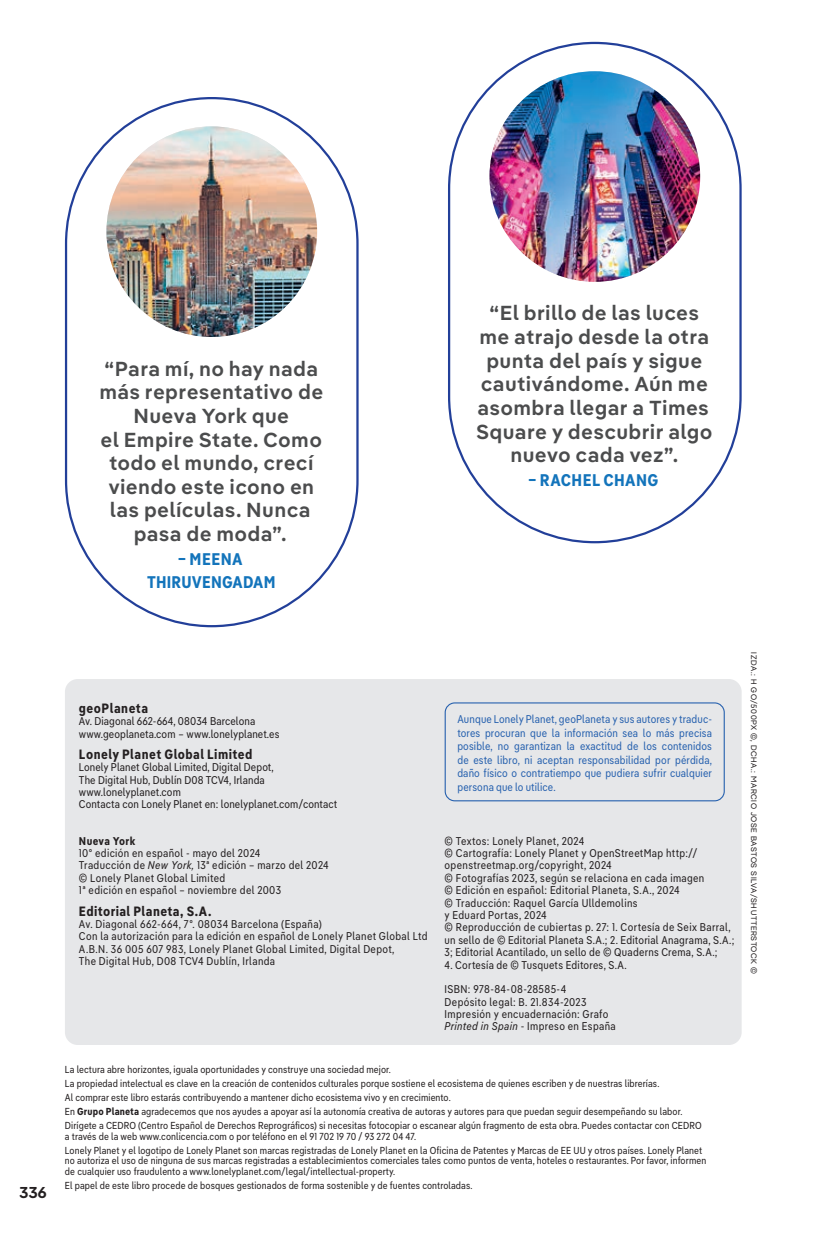
<style>
.page{position:relative;width:819px;height:1244px;background:#fff}
.page>*{position:absolute;margin:0;border:0;box-sizing:border-box;transform-origin:0 0}
.BACK_PAGE__Caption_Quote{font:600 20.25px/23.6px "Pangea Text";letter-spacing:.015em;color:#4b4c4d;text-align:center}
.BACK_PAGE__Caption_Quote-2{font:16.88px/23.6px "Pangea Text Cond Bold LP";letter-spacing:.015em;color:#1374bb;text-align:center}
.t1{font:600 15.75px "Pangea";color:#231f20}
.Credit{font:13.5px "Pangea Text Cond Bold LP";letter-spacing:.035em;color:#231f20}
.credit_-9{font:13.5px "Pangea Text Cond Bold LP";letter-spacing:.03em;color:#231f20}
.credit_-9-2{font:11.25px/12.4px "Pangea Text Cond Regular LP";letter-spacing:.03em;color:#231f20}
.t2{font:11.25px/13.5px "Pangea Text Cond Regular LP";letter-spacing:.01em;color:#2862af;text-align:justify}
.Credit-2{font:11.25px "Pangea Text Cond Regular LP";letter-spacing:.01em;color:#231f20}
.credit_-9-3{font:11.25px "Pangea Text Cond Bold LP";letter-spacing:.025em;color:#231f20}
.Credit-3{font:10.12px/10.8px "Pangea Text Cond Regular LP";letter-spacing:.01em;color:#231f20}
.BACK_PAGE__Image_Credit{font:7.88px "Pangea";letter-spacing:.08em;color:#231f20}
.s1{font-family:"Pangea Text Cond Regular Italic LP"}
.s2{font-family:"Pangea Text Cond Bold LP"}
</style>
<div class="page">
<img style="left:106px;top:126px;width:211px;height:211px;border-radius:105px">
<img style="left:489px;top:71px;width:210px;height:211px;border-radius:105px">
<div style="left:65px;top:679px;width:676px;height:365px;background:#e6e7e9;border-radius:13px"></div>
<div style="left:444px;top:702px;width:280px;height:99px;border:1px solid #2862af;border-radius:10px"></div>
<p class="BACK_PAGE__Caption_Quote" style="left:99px;top:356px;width:225px">“Para mí, no hay nada más representativo de<br>Nueva York que<br>el Empire State. Como todo el mundo, crecí viendo este icono en las películas. Nunca pasa de moda”.</p>
<p class="BACK_PAGE__Caption_Quote-2" style="left:147px;top:545px;width:130px">– MEENA<br>THIRUVENGADAM</p>
<p class="BACK_PAGE__Caption_Quote" style="left:476px;top:300px;width:238px">“El brillo de las luces me atrajo desde la otra punta del país y sigue cautivándome. Aún me asombra llegar a Times<br>Square y descubrir algo nuevo cada vez”.</p>
<p class="BACK_PAGE__Caption_Quote-2" style="left:528px;top:467px;width:132px">– RACHEL CHANG</p>
<p class="t1" style="left:20px;top:1181px;width:28px">336</p>
<p class="Credit" style="left:79px;top:697px;width:71px">geoPlaneta</p>
<p class="Credit-2" style="left:79px;top:712px;width:178px">Av. Diagonal 662-664, 08034 Barcelona</p>
<p class="Credit-2" style="left:79px;top:725px;width:202px">www.geoplaneta.com ‒ www.lonelyplanet.es</p>
<p class="Credit" style="left:79px;top:743px;width:175px">Lonely Planet Global Limited</p>
<p class="Credit-2" style="left:79px;top:758px;width:196px">Lonely Planet Global Limited, Digital Depot,</p>
<p class="Credit-2" style="left:79px;top:771px;width:187px">The Digital Hub, Dublín D08 TCV4, Irlanda</p>
<p class="Credit-2" style="left:79px;top:783px;width:103px">www.lonelyplanet.com</p>
<p class="Credit-2" style="left:79px;top:796px;width:260px">Contacta con Lonely Planet en: lonelyplanet.com/contact</p>
<p class="credit_-9-3" style="left:79px;top:832px;width:58px">Nueva York</p>
<p class="credit_-9-2" style="left:79px;top:845px;width:183px">10º edición en español - mayo del 2024</p>
<p class="credit_-9-2" style="left:79px;top:858px;width:251px">Traducción de <span class="s1">New York,</span> 13ª edición – marzo del 2024</p>
<p class="credit_-9-2" style="left:79px;top:870px;width:148px">© Lonely Planet Global Limited</p>
<p class="credit_-9-2" style="left:79px;top:883px;width:204px">1ª edición en español – noviembre del 2003</p>
<p class="credit_-9" style="left:79px;top:900px;width:134px">Editorial Planeta, S.A.</p>
<p class="credit_-9-2" style="left:79px;top:916px;width:244px">Av. Diagonal 662-664, 7º. 08034 Barcelona (España)</p>
<p class="credit_-9-2" style="left:79px;top:929px;width:350px">Con la autorización para la edición en español de Lonely Planet Global Ltd</p>
<p class="credit_-9-2" style="left:79px;top:941px;width:317px">A.B.N. 36 005 607 983, Lonely Planet Global Limited, Digital Depot,</p>
<p class="credit_-9-2" style="left:79px;top:953px;width:198px">The Digital Hub, D08 TCV4 Dublín, Irlanda</p>
<p class="t2" style="left:457px;top:711px;width:256px">Aunque Lonely Planet, geoPlaneta y sus autores y traduc&shy;tores procuran que la información sea lo más precisa posible, no garantizan la exactitud de los contenidos de este libro, ni aceptan responsabilidad por pérdida, daño físico o contratiempo que pudiera sufrir cualquier persona que lo utilice.</p>
<p class="credit_-9-2" style="left:444px;top:833px;width:141px">© Textos: Lonely Planet, 2024</p>
<p class="credit_-9-2" style="left:444px;top:845px;width:254px">© Cartografía: Lonely Planet y OpenStreetMap http:// openstreetmap.org/copyright, 2024</p>
<p class="credit_-9-2" style="left:444px;top:870px;width:261px">© Fotografías 2023, según se relaciona en cada imagen</p>
<p class="credit_-9-2" style="left:444px;top:883px;width:236px">© Edición en español: Editorial Planeta, S.A., 2024</p>
<p class="credit_-9-2" style="left:444px;top:895px;width:194px">© Traducción: Raquel García Ulldemolins y Eduard Portas, 2024</p>
<p class="credit_-9-2" style="left:444px;top:920px;width:291px">© Reproducción de cubiertas p. 27: 1. Cortesía de Seix Barral, un sello de © Editorial Planeta S.A.; 2. Editorial Anagrama, S.A.;<br>3; Editorial Acantilado, un sello de © Quaderns Crema, S.A.;</p>
<p class="credit_-9-2" style="left:444px;top:957px;width:184px">4. Cortesía de © Tusquets Editores, S.A.</p>
<p class="credit_-9-2" style="left:444px;top:982px;width:123px">ISBN: 978-84-08-28585-4</p>
<p class="credit_-9-2" style="left:444px;top:994px;width:143px">Depósito legal: B. 21.834-2023</p>
<p class="credit_-9-2" style="left:444px;top:1006px;width:165px">Impresión y encuadernación: Grafo</p>
<p class="credit_-9-2" style="left:444px;top:1019px;width:172px"><span class="s1">Printed in Spain</span> - Impreso en España</p>
<p class="Credit-3" style="left:65px;top:1062px;width:327px">La lectura abre horizontes, iguala oportunidades y construye una sociedad mejor.</p>
<p class="Credit-3" style="left:65px;top:1076px;width:595px">La propiedad intelectual es clave en la creación de contenidos culturales porque sostiene el ecosistema de quienes escriben y de nuestras librerías.</p>
<p class="Credit-3" style="left:65px;top:1090px;width:387px">Al comprar este libro estarás contribuyendo a mantener dicho ecosistema vivo y en crecimiento.</p>
<p class="Credit-3" style="left:65px;top:1104px;width:618px">En <span class="s2">Grupo Planeta</span> agradecemos que nos ayudes a apoyar así la autonomía creativa de autoras y autores para que puedan seguir desempeñando su labor.</p>
<p class="Credit-3" style="left:65px;top:1118px;width:638px">Dirígete a CEDRO (Centro Español de Derechos Reprográficos) si necesitas fotocopiar o escanear algún fragmento de esta obra. Puedes contactar con CEDRO a través de la web www.conlicencia.com o por teléfono en el 91 702 19 70 / 93 272 04 47.</p>
<p class="Credit-3" style="left:65px;top:1143px;width:642px">Lonely Planet y el logotipo de Lonely Planet son marcas registradas de Lonely Planet en la Oficina de Patentes y Marcas de EE UU y otros países. Lonely Planet no autoriza el uso de ninguna de sus marcas registradas a establecimientos comerciales tales como puntos de venta, hoteles o restaurantes. Por favor, informen de cualquier uso fraudulento a www.lonelyplanet.com/legal/intellectual-property.</p>
<p class="Credit-3" style="left:65px;top:1179px;width:409px">El papel de este libro procede de bosques gestionados de forma sostenible y de fuentes controladas.</p>
<p class="BACK_PAGE__Image_Credit" style="left:759px;top:652px;width:323px;rotate:90deg">IZDA.: H GO/500PX ©, DCHA.: MARCIO JOSE BASTOS SILVA/SHUTTERSTOCK ©</p>
</div>
